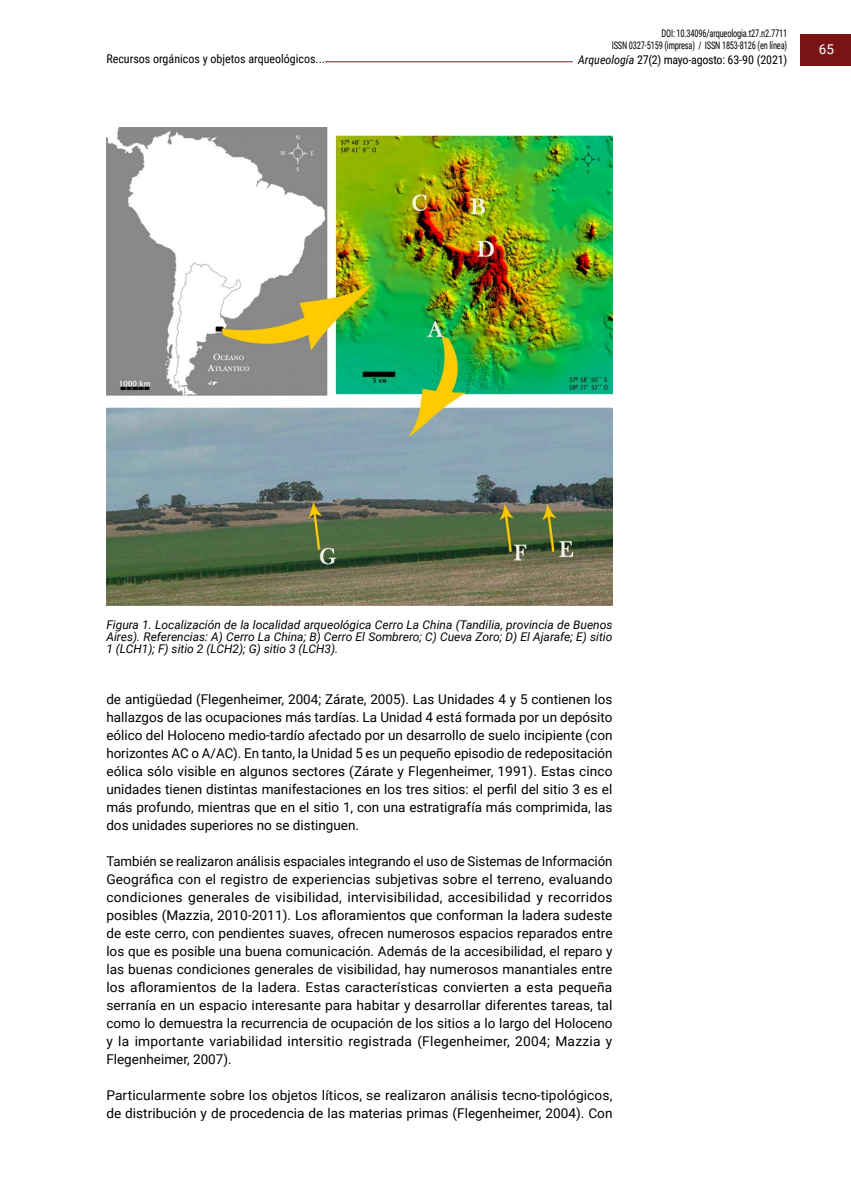
<style>
.page{position:relative;width:851px;height:1191px;background:#fff}
.page>*{position:absolute;margin:0;border:0;box-sizing:border-box;transform-origin:0 0}
.t1{font:13.5px/18px "Roboto";color:#000;text-align:justify}
.t2{font:13.5px "Roboto";color:#fff}
.t3{font:italic 12px/12px "Roboto";color:#000;text-align:justify}
.t4{font:12px "Roboto Condensed";color:#000}
.t5{font:12px "Roboto Condensed";letter-spacing:-.02em;color:#000}
.t6{font:10.5px/12.6px "Roboto Condensed";letter-spacing:-.02em;color:#000;text-align:right;scale:.8 1}
.s1{font-style:italic}
</style>
<div class="page">
<hr style="left:112px;top:61px;width:616px;height:1px;background:#7a1315">
<div style="left:572px;top:53px;width:215px;height:15px;background:#fff"></div>
<div style="left:799px;top:35px;width:51px;height:31px;background:#7a1315"></div>
<div style="left:106px;top:52px;width:219px;height:15px;background:#fff"></div>
<img style="left:106px;top:128px;width:506px;height:477px">
<p class="t4" style="left:106px;top:50px;width:220px">Recursos orgánicos y objetos arqueológicos...</p>
<p class="t6" style="left:611px;top:26px;width:221px">DOI: 10.34096/arqueologia.t27.n2.7711<br>ISSN 0327-5159 (impresa) / ISSN 1853-8126 (en línea)</p>
<p class="t5" style="left:578px;top:51px;width:210px"><span class="s1">Arqueología</span> 27(2) mayo-agosto: 63-90 (2021)</p>
<p class="t2" style="left:818px;top:39px;width:17px">65</p>
<p class="t3" style="left:106px;top:618px;width:507px">Figura 1. Localización de la localidad arqueológica Cerro La China (Tandilia, provincia de Buenos Aires). Referencias: A) Cerro La China; B) Cerro El Sombrero; C) Cueva Zoro; D) El Ajarafe; E) sitio 1 (LCH1); F) sitio 2 (LCH2); G) sitio 3 (LCH3).</p>
<p class="t1" style="left:106px;top:689px;width:507px">de antigüedad (Flegenheimer, 2004; Zárate, 2005). Las Unidades 4 y 5 contienen los hallazgos de las ocupaciones más tardías. La Unidad 4 está formada por un depósito eólico del Holoceno medio-tardío afectado por un desarrollo de suelo incipiente (con horizontes AC o A/AC). En tanto, la Unidad 5 es un pequeño episodio de redepositación eólica sólo visible en algunos sectores (Zárate y Flegenheimer, 1991). Estas cinco unidades tienen distintas manifestaciones en los tres sitios: el perfil del sitio 3 es el más profundo, mientras que en el sitio 1, con una estratigrafía más comprimida, las dos unidades superiores no se distinguen.</p>
<p class="t1" style="left:106px;top:851px;width:507px">También se realizaron análisis espaciales integrando el uso de Sistemas de Información Geográfica con el registro de experiencias subjetivas sobre el terreno, evaluando condiciones generales de visibilidad, intervisibilidad, accesibilidad y recorridos posibles (Mazzia, 2010-2011). Los afloramientos que conforman la ladera sudeste de este cerro, con pendientes suaves, ofrecen numerosos espacios reparados entre los que es posible una buena comunicación. Además de la accesibilidad, el reparo y las buenas condiciones generales de visibilidad, hay numerosos manantiales entre los afloramientos de la ladera. Estas características convierten a esta pequeña serranía en un espacio interesante para habitar y desarrollar diferentes tareas, tal como lo demuestra la recurrencia de ocupación de los sitios a lo largo del Holoceno y la importante variabilidad intersitio registrada (Flegenheimer, 2004; Mazzia y Flegenheimer, 2007).</p>
<p class="t1" style="left:106px;top:1085px;width:507px">Particularmente sobre los objetos líticos, se realizaron análisis tecno-tipológicos, de distribución y de procedencia de las materias primas (Flegenheimer, 2004). Con</p>
</div>
